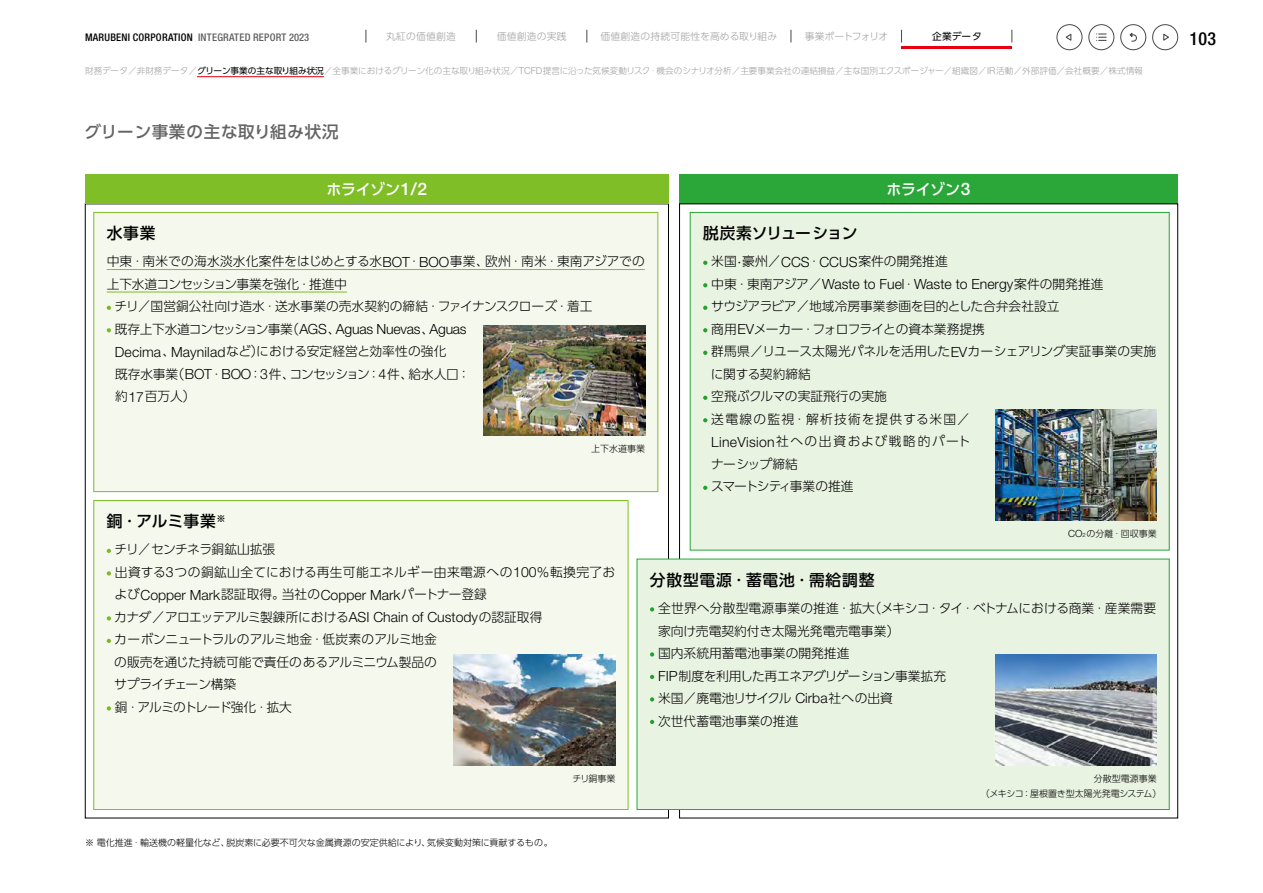
<style>
.page{position:relative;width:1263px;height:893px;background:#fff}
.page>*{position:absolute;margin:0;border:0;box-sizing:border-box;transform-origin:0 0}
.t1{font:500 condensed 18px "Helvetica Neue LT Std";color:#000}
.t2{font:500 16.5px "PUD Shin Go Pr 6 N";letter-spacing:.045em;color:#656464}
.t3{font:500 15.75px "PUD Shin Go Pr 6 N";letter-spacing:.05em;color:#000}
.t4{font:500 15.75px "PUD Shin Go Pr 6 N";letter-spacing:-.04em;color:#000}
.t5{font:500 15px "PUD Shin Go Pr 6 N";letter-spacing:-.02em;color:#fff}
.t6{font:300 14.1px "Helvetica Neue LT Std";color:#000}
.t7{font:300 14.1px "Helvetica Neue LT Std";letter-spacing:-.02em;color:#000}
.t8{font:300 12.75px/22.5px "PUD Shin Go Pr 6 N";color:#000}
.t9{font:300 12.75px/22.5px "PUD Shin Go Pr 6 N";letter-spacing:-.03em;color:#000}
.t10{font:300 12.75px/22.5px "PUD Shin Go Pr 6 N";letter-spacing:.025em;color:#000}
.t11{font:300 12.75px "PUD Shin Go Pr 6 N";letter-spacing:-.04em;color:#000}
.t12{font:500 condensed 10.5px "Helvetica Neue LT Std";letter-spacing:.025em;color:#60605f}
.t13{font:300 9.75px "PUD Shin Go Pr 6 N";letter-spacing:.025em;color:#9f9fa0}
.t14{font:300 9.75px "PUD Shin Go Pr 6 N";letter-spacing:-.09em;color:#9f9fa0}
.t15{font:9.75px "PUD Shin Go Pr 6 N";letter-spacing:.015em;color:#000}
.t16{font:300 9px/15px "PUD Shin Go Pr 6 N";color:#000}
.t17{font:300 8.7px "PUD Shin Go Pr 6 N";color:#9f9fa0}
.s1{color:#000}
.s2{font-weight:400;color:#000}
.s3{font-family:"Helvetica Neue LT Std";font-size:9.45px}
.s4{font-family:"Helvetica Neue LT Std";font-size:17.25px}
.s5{font-family:"Helvetica Neue LT Std";font-size:14.1px}
.s6{font-family:"PUD Shin Go Pr 6 N";font-size:12.75px}
.s7{font-family:"Helvetica Neue LT Std";font-size:9.9px}
.s8{font-family:"Helvetica Neue LT Std";font-size:5.7px}
</style>
<div class="page">
<div style="left:94px;top:212px;width:564px;height:280px;background:#f5f9ed"></div>
<hr style="left:107px;top:269px;width:538px;height:1px;background:#7fbe26">
<hr style="left:107px;top:292px;width:240px;height:1px;background:#7fbe26">
<svg style="left:107px;top:306px;width:4px;height:4px"></svg>
<svg style="left:107px;top:328px;width:4px;height:4px"></svg>
<div style="left:94px;top:212px;width:564px;height:280px;border:1px solid #7fbe26"></div>
<div style="left:690px;top:212px;width:479px;height:338px;background:#e9f3e2"></div>
<svg style="left:703px;top:261px;width:4px;height:4px"></svg>
<svg style="left:703px;top:283px;width:4px;height:4px"></svg>
<svg style="left:703px;top:306px;width:4px;height:4px"></svg>
<svg style="left:703px;top:328px;width:4px;height:4px"></svg>
<svg style="left:703px;top:351px;width:4px;height:4px"></svg>
<svg style="left:703px;top:396px;width:4px;height:4px"></svg>
<svg style="left:703px;top:418px;width:4px;height:4px"></svg>
<svg style="left:703px;top:486px;width:4px;height:4px"></svg>
<div style="left:690px;top:212px;width:479px;height:338px;border:1px solid #2aa738"></div>
<div style="left:85px;top:174px;width:584px;height:30px;background:#7fbe26"></div>
<img style="left:484px;top:325px;width:161px;height:111px">
<div style="left:94px;top:500px;width:534px;height:309px;background:#f5f9ed"></div>
<svg style="left:107px;top:549px;width:4px;height:4px"></svg>
<svg style="left:107px;top:571px;width:4px;height:4px"></svg>
<svg style="left:107px;top:616px;width:4px;height:4px"></svg>
<svg style="left:107px;top:639px;width:4px;height:4px"></svg>
<svg style="left:107px;top:706px;width:4px;height:4px"></svg>
<div style="left:94px;top:500px;width:534px;height:310px;border:1px solid #7fbe26"></div>
<img style="left:454px;top:655px;width:161px;height:110px">
<img style="left:995px;top:410px;width:162px;height:110px">
<div style="left:637px;top:559px;width:532px;height:250px;background:#e9f3e2"></div>
<svg style="left:650px;top:607px;width:4px;height:5px"></svg>
<svg style="left:650px;top:652px;width:4px;height:5px"></svg>
<svg style="left:650px;top:675px;width:4px;height:4px"></svg>
<svg style="left:650px;top:697px;width:4px;height:5px"></svg>
<svg style="left:650px;top:720px;width:4px;height:4px"></svg>
<div style="left:637px;top:559px;width:532px;height:251px;border:1px solid #2aa738"></div>
<img style="left:995px;top:655px;width:162px;height:110px">
<hr style="left:901px;top:47px;width:111px;height:2px;background:#e60012">
<svg style="left:366px;top:30px;width:1px;height:13px"></svg>
<svg style="left:1012px;top:30px;width:1px;height:13px"></svg>
<svg style="left:476px;top:30px;width:1px;height:13px"></svg>
<svg style="left:587px;top:30px;width:1px;height:13px"></svg>
<svg style="left:791px;top:30px;width:1px;height:13px"></svg>
<svg style="left:901px;top:30px;width:1px;height:13px"></svg>
<div style="left:1057px;top:24px;width:25px;height:26px;border:1px solid #4a4848;border-radius:50%"></div>
<svg style="left:1065px;top:33px;width:7px;height:8px"></svg>
<div style="left:1152px;top:24px;width:26px;height:26px;border:1px solid #4a4848;border-radius:50%"></div>
<svg style="left:1163px;top:33px;width:6px;height:8px"></svg>
<div style="left:1120px;top:24px;width:26px;height:26px;border:1px solid #4a4848;border-radius:50%"></div>
<svg style="left:1129px;top:32px;width:8px;height:10px"></svg>
<div style="left:1089px;top:24px;width:25px;height:26px;border:1px solid #4a4848;border-radius:50%"></div>
<svg style="left:1097px;top:33px;width:9px;height:8px"></svg>
<hr style="left:197px;top:76px;width:127px;height:1px;background:#e60012">
<div style="left:679px;top:174px;width:499px;height:30px;background:#2aa738"></div>
<p class="t12" style="left:85px;top:31px;width:226px"><span class="s1">MARUBENI CORPORATION</span> INTEGRATED REPORT 2023</p>
<p class="t13" style="left:386px;top:29px;width:71px">丸紅の価値創造</p>
<p class="t13" style="left:497px;top:29px;width:71px">価値創造の実践</p>
<p class="t13" style="left:601px;top:29px;width:178px">価値創造の持続可能性を高める取り組み</p>
<p class="t14" style="left:805px;top:29px;width:85px">事業ポートフォリオ</p>
<p class="t15" style="left:932px;top:31px;width:51px">企業データ</p>
<h1 class="t1" style="left:1189px;top:28px;width:28px">103</h1>
<p class="t17" style="left:85px;top:63px;width:1059px">財務データ／非財務データ／<span class="s2">グリーン事業の主な取り組み状況</span>／全事業におけるグリーン化の主な取り組み状況／<span class="s3">TCFD</span>提言に沿った気候変動リスク・機会のシナリオ分析／主要事業会社の連結損益／主な国別エクスポージャー／組織図／<span class="s3">IR</span>活動／外部評価／会社概要／株式情報</p>
<p class="t2" style="left:85px;top:122px;width:255px">グリーン事業の主な取り組み状況</p>
<p class="t5" style="left:326px;top:181px;width:102px">ホライゾン<span class="s4">1/2</span></p>
<p class="t3" style="left:107px;top:225px;width:50px">水事業</p>
<p class="t8" style="left:107px;top:251px;width:540px">中東・南米での海水淡水化案件をはじめとする水<span class="s5">BOT</span>・<span class="s5">BOO</span>事業、欧州・南米・東南アジアでの</p>
<p class="t11" style="left:107px;top:274px;width:242px">上下水道コンセッション事業を強化・推進中</p>
<p class="t8" style="left:115px;top:296px;width:479px">チリ／国営銅公社向け造水・送水事業の売水契約の締結・ファイナンスクローズ・着工</p>
<p class="t7" style="left:115px;top:321px;width:353px"><span class="s6">既存上下水道コンセッション事業（</span>AGS<span class="s6">、</span>Aguas Nuevas<span class="s6">、</span>Aguas</p>
<p class="t8" style="left:115px;top:341px;width:357px"><span class="s5">Decima</span>、<span class="s5">Maynilad</span>など）における安定経営と効率性の強化<br>既存水事業（<span class="s5">BOT</span>・<span class="s5">BOO</span>：<span class="s5">3</span>件、コンセッション：<span class="s5">4</span>件、給水人口：約<span class="s5">17</span>百万人）</p>
<p class="t16" style="left:591px;top:442px;width:55px">上下水道事業</p>
<p class="t5" style="left:886px;top:181px;width:86px">ホライゾン<span class="s4">3</span></p>
<p class="t4" style="left:703px;top:225px;width:156px">脱炭素ソリューション</p>
<p class="t8" style="left:711px;top:251px;width:238px">米国<span class="s5">·</span>豪州／<span class="s5">CCS</span>・<span class="s5">CCUS</span>案件の開発推進</p>
<p class="t6" style="left:711px;top:276px;width:394px"><span class="s6">中東・東南アジア／</span>Waste to Fuel<span class="s6">・</span>Waste to Energy<span class="s6">案件の開発推進</span></p>
<p class="t8" style="left:711px;top:296px;width:447px">サウジアラビア／地域冷房事業参画を目的とした合弁会社設立<br>商用<span class="s5">EV</span>メーカー・フォロフライとの資本業務提携<br>群馬県／リユース太陽光パネルを活用した<span class="s5">EV</span>カーシェアリング実証事業の実施に関する契約締結<br>空飛ぶクルマの実証飛行の実施<br>送電線の監視・解析技術を提供する米国／<br><span class="s5">LineVision</span>社への出資および戦略的パート<br>ナーシップ締結<br>スマートシティ事業の推進</p>
<p class="t3" style="left:107px;top:513px;width:121px">銅・アルミ事業<sup>※</sup></p>
<p class="t10" style="left:115px;top:539px;width:502px">チリ／センチネラ銅鉱山拡張<br>出資する<span class="s5">3</span>つの銅鉱山全てにおける再生可能エネルギー由来電源への<span class="s5">100%</span>転換完了お</p>
<p class="t6" style="left:114px;top:586px;width:374px"><span class="s6">よび</span>Copper Mark<span class="s6">認証取得。当社の</span>Copper Mark<span class="s6">パートナー登録</span></p>
<p class="t9" style="left:114px;top:606px;width:430px">カナダ／アロエッテアルミ製錬所における<span class="s5">ASI Chain of Custody</span>の認証取得カーボンニュートラルのアルミ地金・低炭素のアルミ地金<br>の販売を通じた持続可能で責任のあるアルミニウム製品の<br>サプライチェーン構築<br>銅・アルミのトレード強化・拡大</p>
<p class="t16" style="left:85px;top:835px;width:469px">※ 電化推進・輸送機の軽量化など、脱炭素に必要不可欠な金属資源の安定供給により、気候変動対策に貢献するもの。</p>
<p class="t16" style="left:572px;top:771px;width:45px">チリ銅事業</p>
<p class="t16" style="left:1068px;top:526px;width:90px"><span class="s7">CO</span><span class="s8">2</span>の分離・回収事業</p>
<p class="t3" style="left:650px;top:571px;width:226px">分散型電源・蓄電池・需給調整</p>
<p class="t8" style="left:658px;top:597px;width:500px">全世界へ分散型電源事業の推進・拡大（メキシコ・タイ・ベトナムにおける商業・産業需要家向け売電契約付き太陽光発電売電事業）<br>国内系統用蓄電池事業の開発推進<br><span class="s5">FIP</span>制度を利用した再エネアグリゲーション事業拡充<br>米国／廃電池リサイクル <span class="s5">Cirba</span>社への出資<br>次世代蓄電池事業の推進</p>
<p class="t16" style="left:981px;top:771px;width:182px;text-indent:113px">分散型電源事業（メキシコ：屋根置き型太陽光発電システム）</p>
</div>
